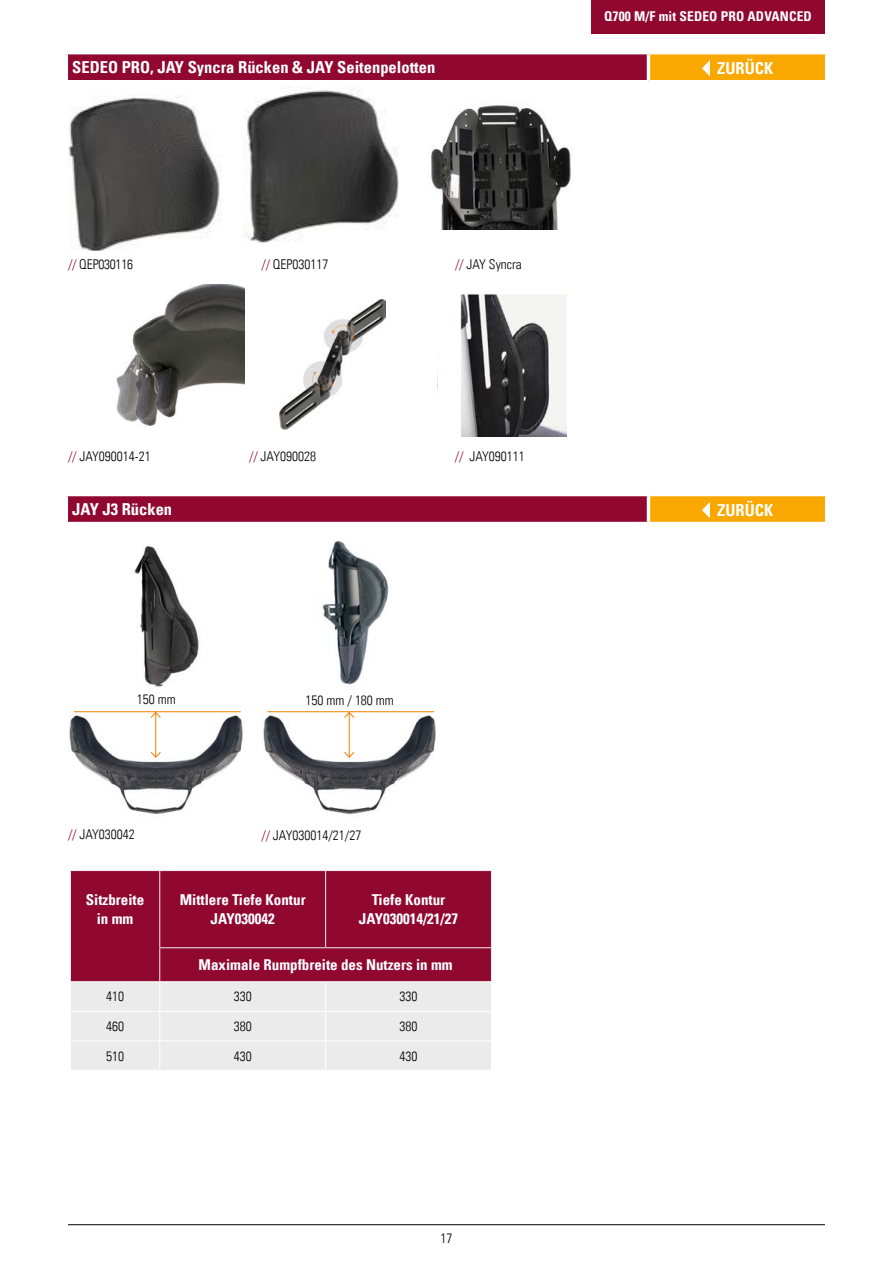
<style>
.page{position:relative;width:893px;height:1263px;background:#fff}
.page>*{position:absolute;margin:0;border:0;box-sizing:border-box;transform-origin:0 0}
.t1{font:16.5px "Univers Com 67 Bold Cond";color:#fff}
.t2{font:15px/19.5px "Univers Com 67 Bold Cond";color:#fff;text-align:center}
.t3{font:13.5px "Univers Com 47 Light Cond";color:#000}
.t4{font:13.5px "Univers Com 67 Bold Cond";letter-spacing:.01em;color:#fff}
.t5{font:13.5px "Univers Com 47 Light Cond";letter-spacing:-.02em;color:#000}
.s1{color:#900730}
</style>
<div class="page">
<hr style="left:68px;top:1224px;width:757px;height:1px;background:#000">
<img style="left:116px;top:285px;width:128px;height:141px">
<img style="left:68px;top:94px;width:152px;height:157px">
<img style="left:244px;top:86px;width:154px;height:157px">
<img style="left:431px;top:105px;width:140px;height:125px">
<img style="left:279px;top:300px;width:106px;height:130px">
<img style="left:460px;top:294px;width:107px;height:142px">
<img style="left:322px;top:540px;width:67px;height:145px">
<img style="left:69px;top:712px;width:174px;height:103px">
<hr style="left:155px;top:712px;width:1px;height:45px;background:#ef7d00">
<svg style="left:150px;top:751px;width:11px;height:7px"></svg>
<svg style="left:150px;top:712px;width:11px;height:6px"></svg>
<hr style="left:74px;top:711px;width:167px;height:1px;background:#ef7d00">
<img style="left:263px;top:711px;width:173px;height:104px">
<hr style="left:349px;top:712px;width:1px;height:45px;background:#ef7d00">
<svg style="left:344px;top:751px;width:11px;height:7px"></svg>
<svg style="left:344px;top:712px;width:11px;height:6px"></svg>
<hr style="left:267px;top:711px;width:167px;height:1px;background:#ef7d00">
<img style="left:134px;top:546px;width:65px;height:141px">
<div style="left:591px;top:0;width:234px;height:34px;background:#900730"></div>
<div style="left:66px;top:53px;width:582px;height:29px;background:#900730"></div>
<div style="left:648px;top:53px;width:179px;height:29px;background:#f8a800"></div>
<hr style="left:648px;top:51px;width:180px;height:3px;background:#fff">
<hr style="left:825px;top:54px;width:3px;height:26px;background:#fff">
<hr style="left:648px;top:80px;width:180px;height:3px;background:#fff">
<hr style="left:65px;top:51px;width:583px;height:3px;background:#fff">
<hr style="left:65px;top:54px;width:3px;height:26px;background:#fff">
<hr style="left:647px;top:54px;width:3px;height:26px;background:#fff">
<hr style="left:65px;top:80px;width:583px;height:3px;background:#fff">
<svg style="left:702px;top:60px;width:8px;height:16px"></svg>
<div style="left:66px;top:495px;width:582px;height:28px;background:#900730"></div>
<div style="left:648px;top:495px;width:179px;height:28px;background:#f8a800"></div>
<hr style="left:648px;top:493px;width:180px;height:3px;background:#fff">
<hr style="left:825px;top:496px;width:3px;height:26px;background:#fff">
<hr style="left:648px;top:522px;width:180px;height:3px;background:#fff">
<hr style="left:65px;top:493px;width:583px;height:3px;background:#fff">
<hr style="left:65px;top:496px;width:3px;height:26px;background:#fff">
<hr style="left:647px;top:496px;width:3px;height:26px;background:#fff">
<hr style="left:65px;top:522px;width:583px;height:3px;background:#fff">
<svg style="left:702px;top:502px;width:8px;height:16px"></svg>
<div style="left:71px;top:871px;width:420px;height:110px;background:#900730"></div>
<hr style="left:70px;top:870px;width:90px;height:1px;background:#ededed">
<hr style="left:70px;top:871px;width:1px;height:77px;background:#ededed">
<hr style="left:70px;top:948px;width:1px;height:33px;background:#ededed">
<hr style="left:160px;top:870px;width:166px;height:1px;background:#ededed">
<hr style="left:159px;top:871px;width:1px;height:76px;background:#ededed">
<hr style="left:326px;top:870px;width:166px;height:1px;background:#ededed">
<hr style="left:325px;top:871px;width:1px;height:76px;background:#ededed">
<hr style="left:491px;top:871px;width:1px;height:76px;background:#ededed">
<hr style="left:159px;top:947px;width:167px;height:1px;background:#ededed">
<hr style="left:159px;top:948px;width:1px;height:33px;background:#ededed">
<hr style="left:326px;top:947px;width:166px;height:1px;background:#ededed">
<hr style="left:491px;top:948px;width:1px;height:33px;background:#ededed">
<div style="left:71px;top:982px;width:420px;height:88px;background:#ebebeb"></div>
<p class="t4" style="left:604px;top:8px;width:209px">Q700 M/F mit SEDEO PRO ADVANCED</p>
<p class="t1" style="left:72px;top:57px;width:365px">SEDEO PRO, JAY Syncra Rücken &amp; JAY Seitenpelotten</p>
<p class="t1" style="left:717px;top:58px;width:57px">ZURÜCK</p>
<p class="t5" style="left:68px;top:256px;width:67px"><span class="s1">//</span> QEP030116</p>
<p class="t3" style="left:261px;top:256px;width:68px"><span class="s1">//</span> QEP030117</p>
<p class="t3" style="left:455px;top:256px;width:68px"><span class="s1">//</span> JAY Syncra</p>
<p class="t3" style="left:68px;top:448px;width:84px"><span class="s1">//</span> JAY090014-21</p>
<p class="t3" style="left:249px;top:448px;width:68px"><span class="s1">//</span> JAY090028</p>
<p class="t3" style="left:455px;top:448px;width:71px"><span class="s1">//</span> JAY090111</p>
<p class="t1" style="left:72px;top:499px;width:101px">JAY J3 Rücken</p>
<p class="t1" style="left:717px;top:500px;width:57px">ZURÜCK</p>
<p class="t3" style="left:137px;top:692px;width:40px">150 mm</p>
<p class="t3" style="left:305px;top:692px;width:90px">150 mm / 180 mm</p>
<p class="t3" style="left:68px;top:826px;width:68px"><span class="s1">//</span> JAY030042</p>
<p class="t3" style="left:261px;top:827px;width:101px"><span class="s1">//</span> JAY030014/21/27</p>
<p class="t2" style="left:86px;top:890px;width:60px">Sitzbreite in mm</p>
<p class="t2" style="left:180px;top:890px;width:127px">Mittlere Tiefe Kontur<br>JAY030042</p>
<p class="t2" style="left:359px;top:890px;width:101px">Tiefe Kontur<br>JAY030014/21/27</p>
<p class="t2" style="left:199px;top:955px;width:256px">Maximale Rumpfbreite des Nutzers in mm</p>
<p class="t3" style="left:106px;top:988px;width:19px">410</p>
<p class="t3" style="left:234px;top:988px;width:19px">330</p>
<p class="t3" style="left:399px;top:988px;width:19px">330</p>
<p class="t3" style="left:106px;top:1018px;width:19px">460</p>
<p class="t3" style="left:234px;top:1018px;width:19px">380</p>
<p class="t3" style="left:399px;top:1018px;width:19px">380</p>
<p class="t3" style="left:106px;top:1048px;width:19px">510</p>
<p class="t3" style="left:234px;top:1048px;width:19px">430</p>
<p class="t3" style="left:399px;top:1048px;width:19px">430</p>
<p class="t3" style="left:440px;top:1230px;width:13px">17</p>
</div>
